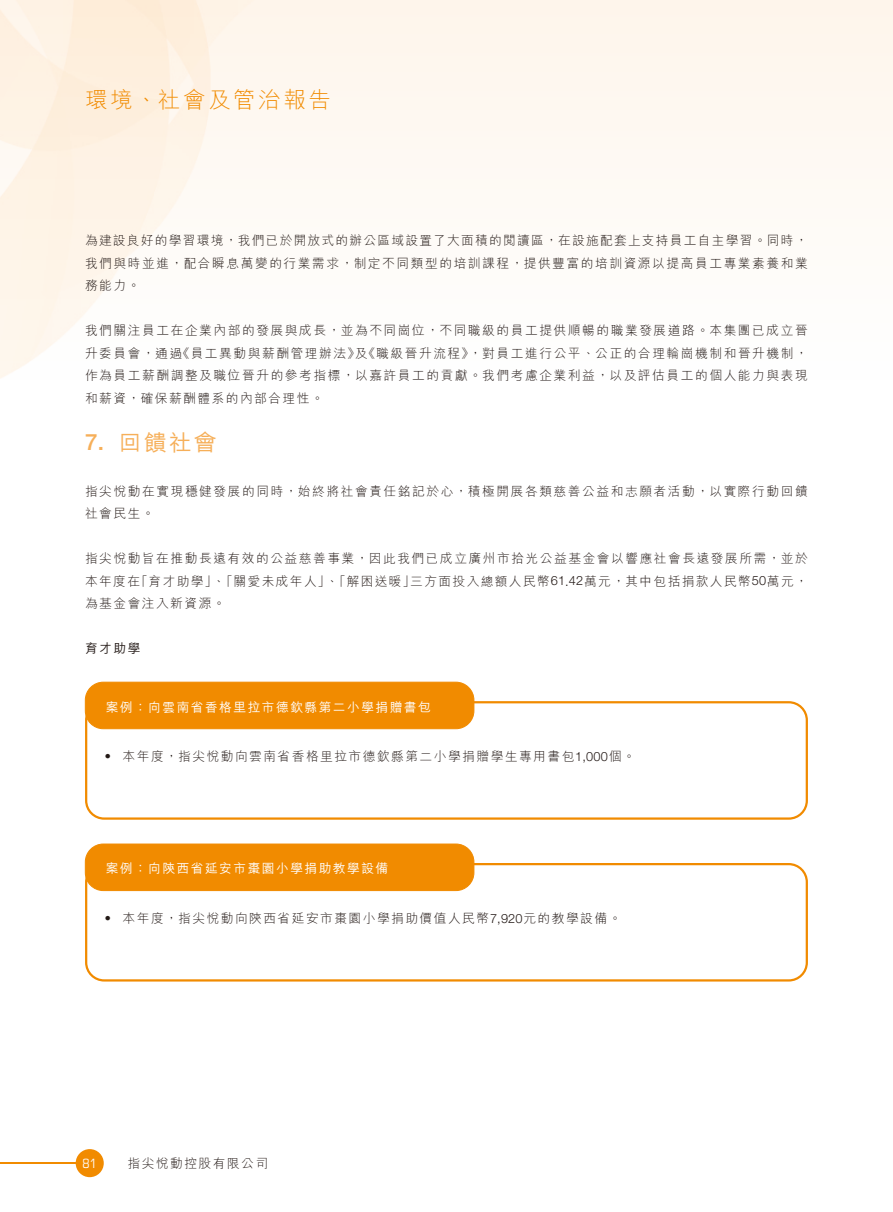
<style>
.page{position:relative;width:893px;height:1212px;background:#fff}
.page>*{position:absolute;margin:0;border:0;box-sizing:border-box;transform-origin:0 0}
.t1{font:300 22.5px "M Hei HK";letter-spacing:.115em;color:#f18b00}
.t2{font:500 22.5px "M Hei HK";color:#f6af59}
.t3{font:500 22.5px "Helvetica Neue";color:#f6af59}
.t4{font:300 12.75px/22.5px "M Hei HK";letter-spacing:.12em;color:#231916}
.t5{font:500 12.75px "M Hei HK";letter-spacing:.115em;color:#fff}
.t6{font:500 12.75px "M Hei HK";color:#231916}
.t7{font:condensed 12.75px "Eurostile";color:#fff}
.s1{font-family:"Microsoft Jheng Hei"}
.s2{font-family:"Helvetica Neue"}
</style>
<div class="page">
<svg style="left:0;top:0;width:893px;height:379px;fill:#fef9f3"></svg>
<div style="left:76px;top:1149px;width:28px;height:28px;background:#f18b00;border-radius:50%"></div>
<hr style="left:0;top:1162px;width:77px;height:2px;background:#f18b00">
<div style="left:85px;top:701px;width:723px;height:119px;border:2px solid #f18b00;border-radius:18px"></div>
<div style="left:85px;top:682px;width:389px;height:47px;background:#f18b00;border-radius:18px"></div>
<div style="left:85px;top:682px;width:389px;height:47px;border:1px solid #f18b00;border-radius:18px"></div>
<div style="left:85px;top:863px;width:723px;height:118px;border:2px solid #f18b00;border-radius:18px"></div>
<div style="left:85px;top:844px;width:389px;height:46px;background:#f18b00;border-radius:18px"></div>
<div style="left:85px;top:844px;width:389px;height:47px;border:1px solid #f18b00;border-radius:18px"></div>
<h1 class="t1" style="left:85px;top:84px;width:247px">環境、社會及管治報告</h1>
<p class="t4" style="left:85px;top:229px;width:724px;text-align:justify">為建設良好的學習環境，我們已於開放式的辦公區域設置了大面積的閱讀區，在設施配套上支持員工自主學習。同時，我們與時並進，配合瞬息萬變的行業需求，制定不同類型的培訓課程，提供豐富的培訓資源以提高員工專業素養和業務能力。</p>
<p class="t4" style="left:85px;top:319px;width:724px;text-align:right">我們關注員工在企業內部的發展與成長，並為不同崗位，不同職級的員工提供順暢的職業發展道路。本集團已成立晉，對員工進行公平、公正的合理輪崗機制和晉升機制，</p>
<p class="t4" style="left:85px;top:341px;width:724px">升委員會，通過<br>作為員工薪酬調整及職位晉升的參考指標，以嘉許員工的貢獻。我們考慮企業利益，以及評估員工的個人能力與表現和薪資，確保薪酬體系的內部合理性。</p>
<h1 class="t2" style="left:119px;top:426px;width:99px">回饋社會</h1>
<p class="t4" style="left:177px;top:341px;width:298px">《員工異動與薪酬管理辦法》《職級晉升流程》</p>
<p class="t4" style="left:355px;top:341px;width:14px">及</p>
<h1 class="t3" style="left:85px;top:429px;width:21px">7.</h1>
<p class="t4" style="left:85px;top:479px;width:724px">指尖<span class="s1">悅</span>動在實現穩健發展的同時，始終將社會責任銘記於心，積極開展各類慈善公益和志願者活動，以實際行動回饋社會民生。</p>
<p class="t4" style="left:85px;top:547px;width:724px;text-align:right">指尖<span class="s1">悅</span>動旨在推動長遠有效的公益慈善事業，因此我們已成立廣州市拾光公益基金會以響應社會長遠發展所需，並於三方面投入總額人民幣<span class="s2">61.42</span>萬元，其中包括捐款人民幣<span class="s2">50</span>萬元，</p>
<p class="t4" style="left:135px;top:569px;width:282px">「育才助學」、「關愛未成年人」、「解困送暖」</p>
<p class="t4" style="left:85px;top:569px;width:142px">本年度在<br>為基金會注入新資源。</p>
<p class="t6" style="left:85px;top:639px;width:57px">育才助學</p>
<p class="t5" style="left:106px;top:698px;width:327px">案例：向雲南省香格里拉市德欽縣第二小學捐贈書包</p>
<p class="t4" style="left:101px;top:745px;width:14px">‧</p>
<p class="t4" style="left:123px;top:745px;width:514px">本年度，指尖<span class="s1">悅</span>動向雲南省香格里拉市德欽縣第二小學捐贈學生專用書包<span class="s2">1,000</span>個。</p>
<p class="t5" style="left:106px;top:859px;width:284px">案例：向陝西省延安市棗園小學捐助教學設備</p>
<p class="t4" style="left:101px;top:907px;width:14px">‧</p>
<p class="t4" style="left:123px;top:907px;width:500px">本年度，指尖<span class="s1">悅</span>動向陝西省延安市棗園小學捐助價值人民幣<span class="s2">7,920</span>元的教學設備。</p>
<p class="t7" style="left:83px;top:1155px;width:16px">81</p>
<p class="t4" style="left:128px;top:1152px;width:142px">指尖<span class="s1">悅</span>動控股有限公司</p>
</div>
